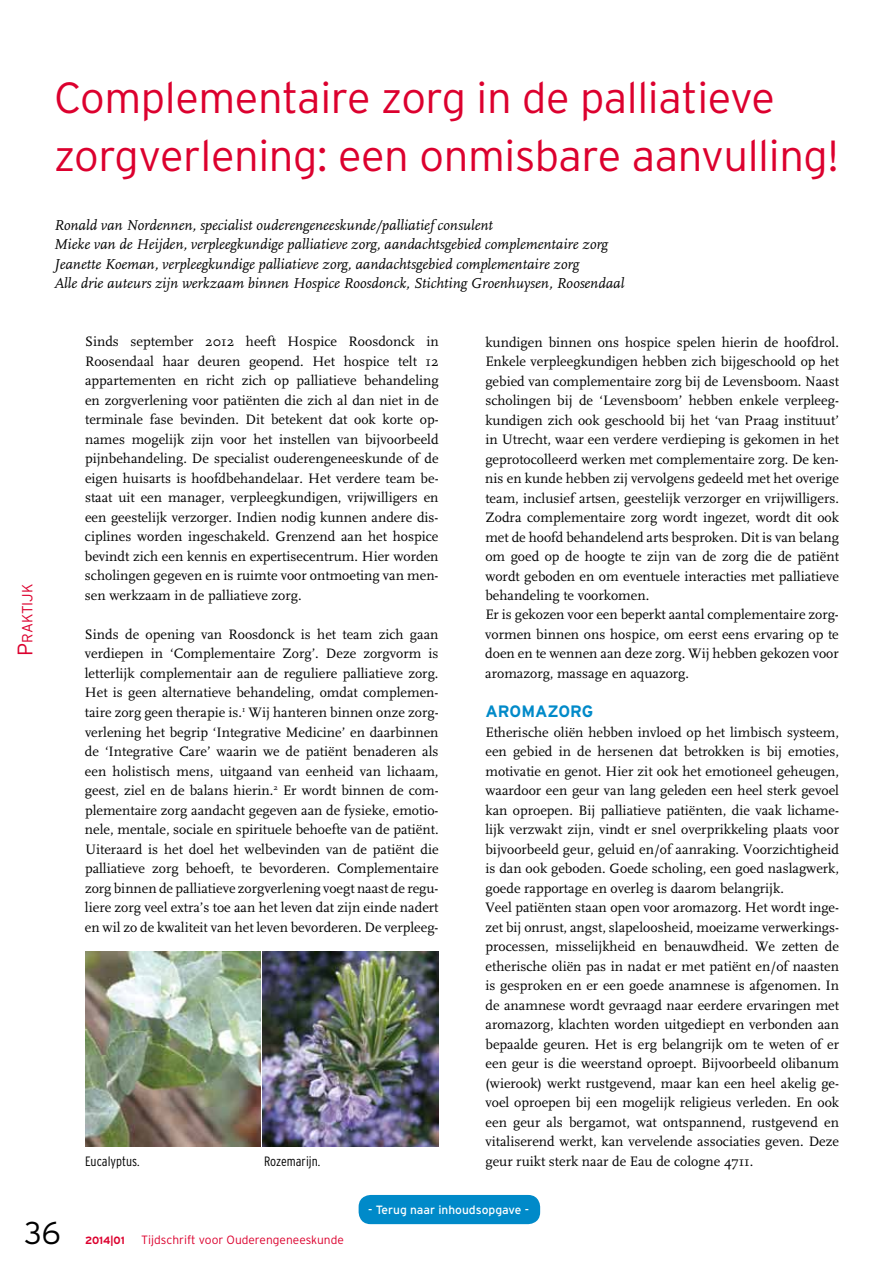
<style>
.page{position:relative;width:893px;height:1263px;background:#fff}
.page>*{position:absolute;margin:0;border:0;box-sizing:border-box;transform-origin:0 0}
.t1{font:300 43.5px/58.5px "Interstate";letter-spacing:-.01em;color:#dc002e}
.t2{font:300 31.5px "Interstate";color:#000}
.t3{font:700 16.5px "Interstate";color:#008ac9}
.t4{font:italic 15px/19.5px "FF Scala";color:#000}
.t5{font:300 14.7px "Interstate";color:#dc002e}
.t6{font:14.25px/19.5px "FF Scala";color:#000}
.t7{font:300 condensed 13.5px "Interstate";color:#000}
.t8{font:300 12px "Interstate";color:#dc002e}
.t9{font:12px "Interstate";color:#fff}
.t10{font:700 10.5px "Interstate";color:#dc002e}
.s1{font-size:21px}
</style>
<div class="page">
<div style="left:359px;top:1195px;width:181px;height:29px;background:#008ac9;border-radius:12px"></div>
<img style="left:85px;top:951px;width:176px;height:195px">
<img style="left:263px;top:951px;width:176px;height:195px">
<p class="t5" style="left:19px;top:655px;width:71px;rotate:-90deg"><span class="s1">P</span>raktijk</p>
<h1 class="t1" style="left:54px;top:68px;width:786px">Complementaire zorg in de palliatieve zorgverlening: een onmisbare aanvulling!</h1>
<p class="t4" style="left:54px;top:215px;width:572px">Ronald van Nordennen, specialist ouderengeneeskunde/palliatief consulent<br>Mieke van de Heijden, verpleegkundige palliatieve zorg, aandachtsgebied complementaire zorg Jeanette Koeman, verpleegkundige palliatieve zorg, aandachtsgebied complementaire zorg<br>Alle drie auteurs zijn werkzaam binnen Hospice Roosdonck, Stichting Groenhuysen, Roosendaal</p>
<p class="t6" style="left:85px;top:332px;width:355px;text-align:justify">Sinds september 2012 heeft Hospice Roosdonck in Roosendaal haar deuren geopend. Het hospice telt 12 appartementen en richt zich op palliatieve behandeling en zorgverlening voor patiënten die zich al dan niet in de terminale fase bevinden. Dit betekent dat ook korte op&shy;names mogelijk zijn voor het instellen van bijvoorbeeld pijnbehandeling. De specialist ouderengeneeskunde of de eigen huisarts is hoofdbehandelaar. Het verdere team be&shy;staat uit een manager, verpleegkundigen, vrijwilligers en een geestelijk verzorger. Indien nodig kunnen andere dis&shy;ciplines worden ingeschakeld. Grenzend aan het hospice bevindt zich een kennis en expertisecentrum. Hier worden scholingen gegeven en is ruimte voor ontmoeting van men&shy;sen werkzaam in de palliatieve zorg.</p>
<p class="t6" style="left:85px;top:625px;width:355px;text-align:justify">Sinds de opening van Roosdonck is het team zich gaan verdiepen in ‘Complementaire Zorg’. Deze zorgvorm is letterlijk complementair aan de reguliere palliatieve zorg.<br>Het is geen alternatieve behandeling, omdat complemen&shy;taire zorg geen therapie is.<sup>1</sup> Wij hanteren binnen onze zorg&shy;verlening het begrip ‘Integrative Medicine’ en daarbinnen de ‘Integrative Care’ waarin we de patiënt benaderen als een holistisch mens, uitgaand van eenheid van lichaam, geest, ziel en de balans hierin.<sup>2</sup> Er wordt binnen de com&shy;plementaire zorg aandacht gegeven aan de fysieke, emotio&shy;nele, mentale, sociale en spirituele behoefte van de -patiënt.<br>Uiteraard is het doel het welbevinden van de patiënt die palliatieve zorg behoeft, te bevorderen. Complementaire zorg binnen de palliatieve zorgverlening voegt naast de regu&shy;liere zorg veel extra’s toe aan het leven dat zijn einde nadert en wil zo de kwaliteit van het leven bevorderen. De verpleeg-</p>
<p class="t7" style="left:85px;top:1153px;width:56px">Eucalyptus.</p>
<p class="t7" style="left:264px;top:1153px;width:58px">Rozemarijn.</p>
<p class="t6" style="left:485px;top:332px;width:355px">kundigen binnen ons hospice spelen hierin de hoofdrol.<br>Enkele verpleegkundigen hebben zich bijgeschoold op het gebied van complementaire zorg bij de -Levensboom. Naast scholingen bij de ‘Levensboom’ hebben enkele verpleeg&shy;kundigen zich ook geschoold bij het ‘van Praag instituut’ in Utrecht, waar een verdere verdieping is gekomen in het geprotocolleerd werken met complementaire zorg. De ken&shy;nis en kunde hebben zij vervolgens gedeeld met het overige team, inclusief artsen, geestelijk verzorger en vrijwilligers.<br>Zodra complementaire zorg wordt ingezet, wordt dit ook met de hoofd behandelend arts besproken. Dit is van belang om goed op de hoogte te zijn van de zorg die de patiënt wordt geboden en om eventuele interacties met palliatieve behandeling te voorkomen.<br>Er is gekozen voor een beperkt aantal complementaire zorg&shy;vormen binnen ons hospice, om eerst eens ervaring op te doen en te wennen aan deze zorg. Wij hebben gekozen voor aromazorg, massage en aquazorg.</p>
<p class="t3" style="left:485px;top:702px;width:110px">AROMAZORG</p>
<p class="t6" style="left:485px;top:722px;width:355px">Etherische oliën hebben invloed op het limbisch systeem, een gebied in de hersenen dat betrokken is bij emoties, motivatie en genot. Hier zit ook het emotioneel geheugen, waardoor een geur van lang geleden een heel sterk gevoel kan oproepen. Bij palliatieve patiënten, die vaak lichame&shy;lijk verzwakt zijn, vindt er snel overprikkeling plaats voor bijvoorbeeld geur, geluid en/of aanraking. Voorzichtigheid is dan ook geboden. Goede scholing, een goed naslagwerk, goede rapportage en overleg is daarom belangrijk.<br>Veel patiënten staan open voor aromazorg. Het wordt inge&shy;zet bij onrust, angst, slapeloosheid, moeizame verwerkings&shy;processen, misselijkheid en benauwdheid. We zetten de etherische oliën pas in nadat er met patiënt en/of naasten is gesproken en er een goede anamnese is afgenomen. In de anamnese wordt gevraagd naar eerdere ervaringen met aromazorg, klachten worden uitgediept en verbonden aan bepaalde geuren. Het is erg belangrijk om te weten of er een geur is die weerstand oproept. Bijvoorbeeld olibanum (wierook) werkt rustgevend, maar kan een heel akelig ge&shy;voel oproepen bij een mogelijk religieus verleden. En ook een geur als bergamot, wat ontspannend, rustgevend en vitaliserend werkt, kan vervelende associaties geven. Deze geur ruikt sterk naar de Eau de cologne 4711.</p>
<p class="t9" style="left:368px;top:1203px;width:162px">- Terug naar inhoudsopgave -</p>
<h2 class="t2" style="left:24px;top:1215px;width:38px">36</h2>
<p class="t10" style="left:85px;top:1234px;width:41px">2014|01</p>
<p class="t8" style="left:141px;top:1233px;width:204px">Tijdschrift voor Ouderengeneeskunde</p>
</div>
